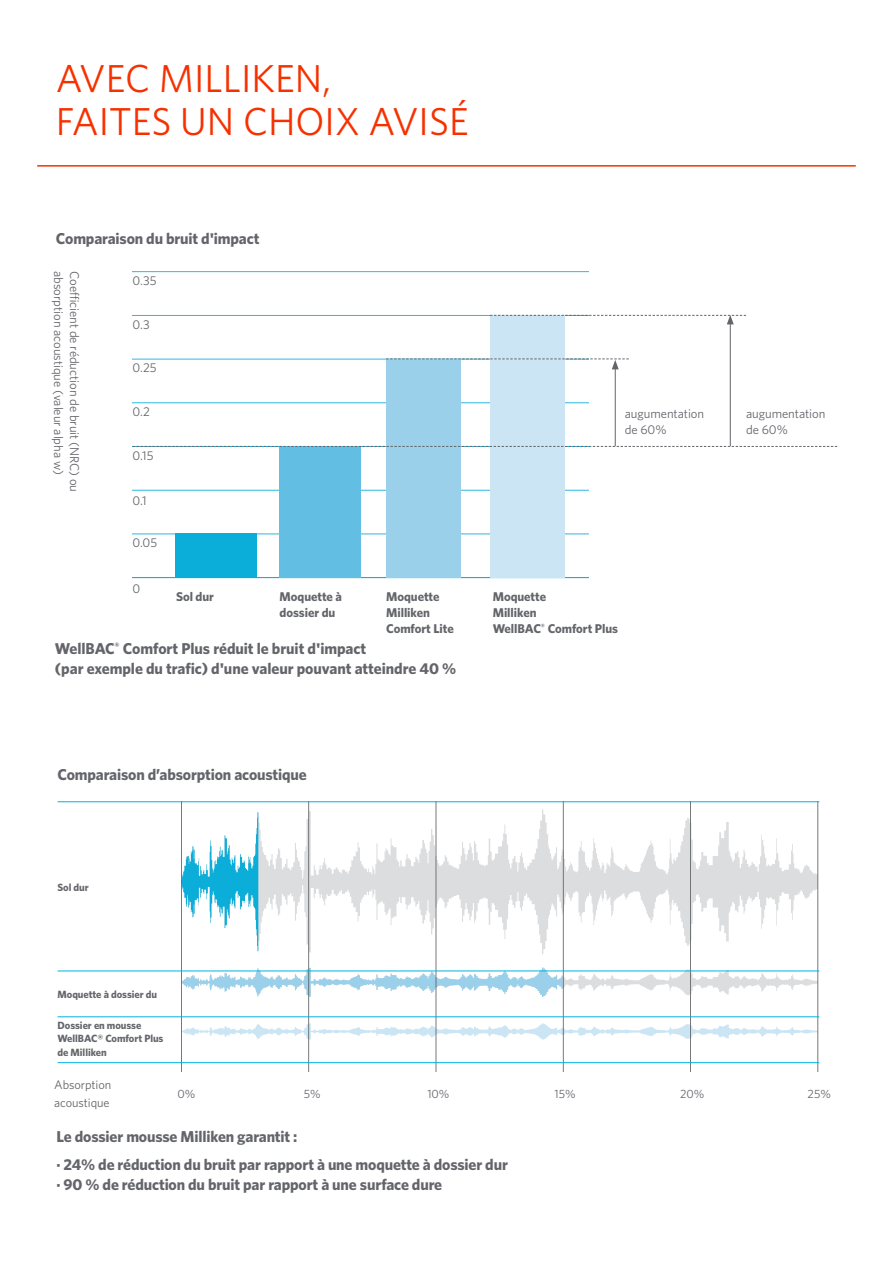
<style>
.page{position:relative;width:893px;height:1263px;background:#fff}
.page>*{position:absolute;margin:0;border:0;box-sizing:border-box;transform-origin:0 0}
.t1{font:39px "Whitney";color:#f63100}
.Standard_paragraph{font:700 15.75px/19.6px "Whitney";letter-spacing:-.01em;color:#63656a}
.Standard_paragraph-2{font:12.75px/15.9px "Whitney";letter-spacing:-.005em;color:#63656a}
.Standard_paragraph-3{font:700 12.75px/15.9px "Whitney";letter-spacing:-.005em;color:#63656a}
.Standard_paragraph-4{font:12.3px/18px "Whitney";letter-spacing:-.005em;color:#63656a}
.Standard_paragraph-5{font:12px "Whitney";letter-spacing:-.005em;color:#63656a}
.Standard_paragraph-6{font:700 10.5px/13.2px "Whitney";letter-spacing:-.005em;color:#63656a}
</style>
<div class="page">
<hr style="left:133px;top:271px;width:455px;height:1px;background:#0badd9">
<hr style="left:133px;top:577px;width:455px;height:1px;background:#0badd9">
<hr style="left:133px;top:534px;width:455px;height:1px;background:#0badd9">
<hr style="left:133px;top:490px;width:455px;height:1px;background:#0badd9">
<hr style="left:133px;top:403px;width:455px;height:1px;background:#0badd9">
<hr style="left:133px;top:359px;width:455px;height:1px;background:#0badd9">
<hr style="left:133px;top:315px;width:455px;height:1px;background:#0badd9">
<div style="left:279px;top:446px;width:82px;height:132px;background:#62bee2"></div>
<div style="left:175px;top:533px;width:82px;height:45px;background:#0badd9"></div>
<div style="left:490px;top:315px;width:74px;height:263px;background:#cbe5f4"></div>
<div style="left:386px;top:359px;width:75px;height:219px;background:#9ad0ea"></div>
<svg style="left:133px;top:446px;width:704px;height:1px"></svg>
<hr style="left:615px;top:367px;width:1px;height:79px;background:#63656a">
<svg style="left:386px;top:358px;width:243px;height:11px"></svg>
<hr style="left:730px;top:322px;width:1px;height:124px;background:#63656a">
<svg style="left:490px;top:315px;width:256px;height:9px"></svg>
<hr style="left:37px;top:165px;width:819px;height:2px;background:#f63100">
<svg style="left:257px;top:809px;width:561px;height:145px"></svg>
<svg style="left:182px;top:812px;width:76px;height:139px"></svg>
<svg style="left:182px;top:967px;width:636px;height:30px"></svg>
<svg style="left:182px;top:1023px;width:636px;height:17px"></svg>
<hr style="left:818px;top:801px;width:1px;height:270px;background:#5d6162">
<hr style="left:308px;top:801px;width:1px;height:270px;background:#5d6162">
<hr style="left:181px;top:801px;width:1px;height:270px;background:#5d6162">
<hr style="left:436px;top:801px;width:1px;height:270px;background:#5d6162">
<hr style="left:563px;top:801px;width:1px;height:270px;background:#5d6162">
<hr style="left:690px;top:801px;width:1px;height:270px;background:#5d6162">
<hr style="left:58px;top:801px;width:761px;height:1px;background:#00b4de">
<hr style="left:58px;top:971px;width:761px;height:1px;background:#00b4de">
<hr style="left:58px;top:1062px;width:761px;height:1px;background:#00b4de">
<hr style="left:58px;top:1016px;width:761px;height:1px;background:#00b4de">
<p class="t1" style="left:56px;top:52px;width:277px">AVEC MILLIKEN,</p>
<p class="t1" style="left:56px;top:96px;width:414px">FAITES UN CHOIX AVISÉ</p>
<p class="Standard_paragraph" style="left:56px;top:229px;width:205px">Comparaison du bruit d'impact</p>
<p class="Standard_paragraph-2" style="left:67px;top:271px;width:205px;rotate:90deg">absorption acoustique (valeur alpha w)</p>
<p class="Standard_paragraph-2" style="left:83px;top:271px;width:222px;rotate:90deg">Coefficient de réduction de bruit (NRC) ou</p>
<p class="Standard_paragraph-2" style="left:133px;top:272px;width:25px">0.35</p>
<p class="Standard_paragraph-2" style="left:133px;top:316px;width:19px">0.3</p>
<p class="Standard_paragraph-2" style="left:133px;top:360px;width:26px">0.25</p>
<p class="Standard_paragraph-2" style="left:133px;top:403px;width:19px">0.2</p>
<p class="Standard_paragraph-2" style="left:133px;top:448px;width:22px">0.15</p>
<p class="Standard_paragraph-2" style="left:133px;top:493px;width:16px">0.1</p>
<p class="Standard_paragraph-2" style="left:133px;top:535px;width:26px">0.05</p>
<p class="Standard_paragraph-2" style="left:133px;top:580px;width:9px">0</p>
<p class="Standard_paragraph-3" style="left:176px;top:588px;width:39px">Sol dur</p>
<p class="Standard_paragraph-3" style="left:280px;top:588px;width:64px">Moquette à</p>
<p class="Standard_paragraph-3" style="left:280px;top:604px;width:57px">dossier du</p>
<p class="Standard_paragraph-3" style="left:386px;top:588px;width:55px">Moquette</p>
<p class="Standard_paragraph-3" style="left:386px;top:604px;width:45px">Milliken</p>
<p class="Standard_paragraph-3" style="left:386px;top:620px;width:69px">Comfort Lite</p>
<p class="Standard_paragraph" style="left:55px;top:639px;width:403px">WellBAC<sup>®</sup> Comfort Plus réduit le bruit d'impact<br>(par exemple du trafic) d'une valeur pouvant atteindre 40 %</p>
<p class="Standard_paragraph" style="left:58px;top:764px;width:251px">Comparaison d’absorption acoustique</p>
<p class="Standard_paragraph-2" style="left:625px;top:405px;width:81px">augumentation de 60%</p>
<p class="Standard_paragraph-2" style="left:746px;top:405px;width:81px">augumentation de 60%</p>
<p class="Standard_paragraph-3" style="left:493px;top:588px;width:55px">Moquette</p>
<p class="Standard_paragraph-3" style="left:493px;top:604px;width:127px">Milliken<br>WellBAC<sup>®</sup> Comfort Plus</p>
<p class="Standard_paragraph-6" style="left:58px;top:880px;width:33px">Sol dur</p>
<p class="Standard_paragraph-6" style="left:58px;top:987px;width:101px">Moquette à dossier du</p>
<p class="Standard_paragraph-6" style="left:58px;top:1019px;width:107px">Dossier en mousse<br>WellBAC® Comfort Plus de Milliken</p>
<p class="Standard_paragraph-4" style="left:54px;top:1075px;width:59px">Absorption acoustique</p>
<p class="Standard_paragraph-5" style="left:178px;top:1086px;width:19px">0%</p>
<p class="Standard_paragraph-5" style="left:304px;top:1086px;width:18px">5%</p>
<p class="Standard_paragraph-5" style="left:427px;top:1086px;width:24px">10%</p>
<p class="Standard_paragraph-5" style="left:554px;top:1086px;width:23px">15%</p>
<p class="Standard_paragraph-5" style="left:680px;top:1086px;width:26px">20%</p>
<p class="Standard_paragraph-5" style="left:808px;top:1086px;width:25px">25%</p>
<p class="Standard_paragraph" style="left:57px;top:1127px;width:242px">Le dossier mousse Milliken garantit :</p>
<p class="Standard_paragraph" style="left:57px;top:1154px;width:453px">· 24% de réduction du bruit par rapport à une moquette à dossier dur · 90 % de réduction du bruit par rapport à une surface dure</p>
</div>
